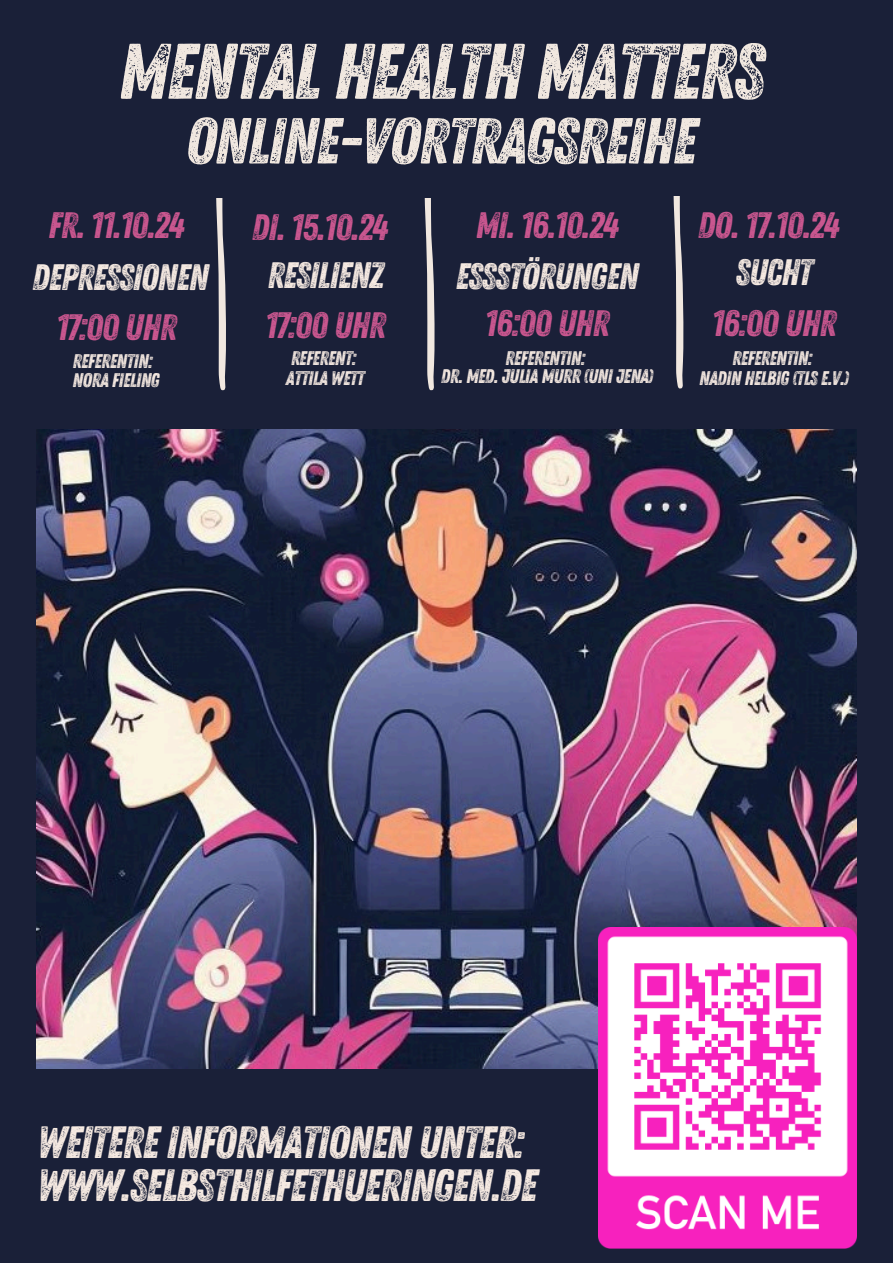
<style>
.page{position:relative;width:893px;height:1263px;background:#1a2038}
.page>*{position:absolute;margin:0;border:0;box-sizing:border-box;transform-origin:0 0}
.t1{font:78.6px "Zing Rust G2 Base";letter-spacing:-.035em;color:#f1e8e0}
.t2{font:64.8px "Zing Rust G2 Base";letter-spacing:-.035em;color:#f1e8e0}
.t3{font:45.22px/43.3px "Zing Rust G2 Base";letter-spacing:-.035em;color:#f6eae2}
.t4{font:36.75px "Zing Rust G2 Base";letter-spacing:-.035em;color:#cb5790}
.t5{font:36.75px "Zing Rust G2 Base";letter-spacing:-.035em;color:#f6eae2}
.t6{font:19.73px "Zing Rust G2 Base";letter-spacing:-.035em;color:#f6eae2}
</style>
<div class="page">
<img style="left:37px;top:429px;width:819px;height:640px">
<svg style="left:216px;top:198px;width:10px;height:192px"></svg>
<svg style="left:673px;top:197px;width:10px;height:192px"></svg>
<svg style="left:424px;top:198px;width:10px;height:192px"></svg>
<img style="left:598px;top:927px;width:258px;height:321px">
<h3 class="t1" style="left:118px;top:26px;width:648px">MENTAL HEALTH MATTERS</h3>
<h3 class="t2" style="left:185px;top:103px;width:513px">ONLINE-VORTRAGSREIHE</h3>
<h3 class="t4" style="left:48px;top:203px;width:137px">FR. 11.10.24</h3>
<p class="t4" style="left:252px;top:206px;width:138px">DI. 15.10.24</p>
<h3 class="t4" style="left:475px;top:203px;width:145px">MI. 16.10.24</h3>
<h3 class="t4" style="left:697px;top:203px;width:143px">DO. 17.10.24</h3>
<p class="t5" style="left:32px;top:255px;width:178px">DEPRESSIONEN</p>
<p class="t5" style="left:455px;top:255px;width:184px">ESSSTÖRUNGEN</p>
<p class="t5" style="left:267px;top:254px;width:118px">RESILIENZ</p>
<h3 class="t5" style="left:735px;top:251px;width:79px">SUCHT</h3>
<h3 class="t4" style="left:56px;top:305px;width:122px">17:00 UHR</h3>
<p class="t4" style="left:265px;top:304px;width:122px">17:00 UHR</p>
<h3 class="t4" style="left:484px;top:302px;width:126px">16:00 UHR</h3>
<h3 class="t4" style="left:711px;top:302px;width:126px">16:00 UHR</h3>
<h3 class="t6" style="left:72px;top:349px;width:82px">REFERENTIN:</h3>
<h3 class="t6" style="left:73px;top:368px;width:89px">NORA FIELING</h3>
<p class="t6" style="left:291px;top:347px;width:67px">REFERENT:</p>
<p class="t6" style="left:286px;top:366px;width:80px">ATTILA WETT</p>
<h3 class="t6" style="left:505px;top:346px;width:81px">REFERENTIN:</h3>
<p class="t6" style="left:441px;top:365px;width:214px">DR. MED. JULIA MURR (UNI JENA)</p>
<p class="t6" style="left:732px;top:347px;width:82px">REFERENTIN:</p>
<p class="t6" style="left:699px;top:366px;width:151px">NADIN HELBIG (TLS E.V.)</p>
<h3 class="t3" style="left:37px;top:1122px;width:502px">WEITERE INFORMATIONEN UNTER:<br>WWW.SELBSTHILFETHUERINGEN.DE</h3>
</div>
